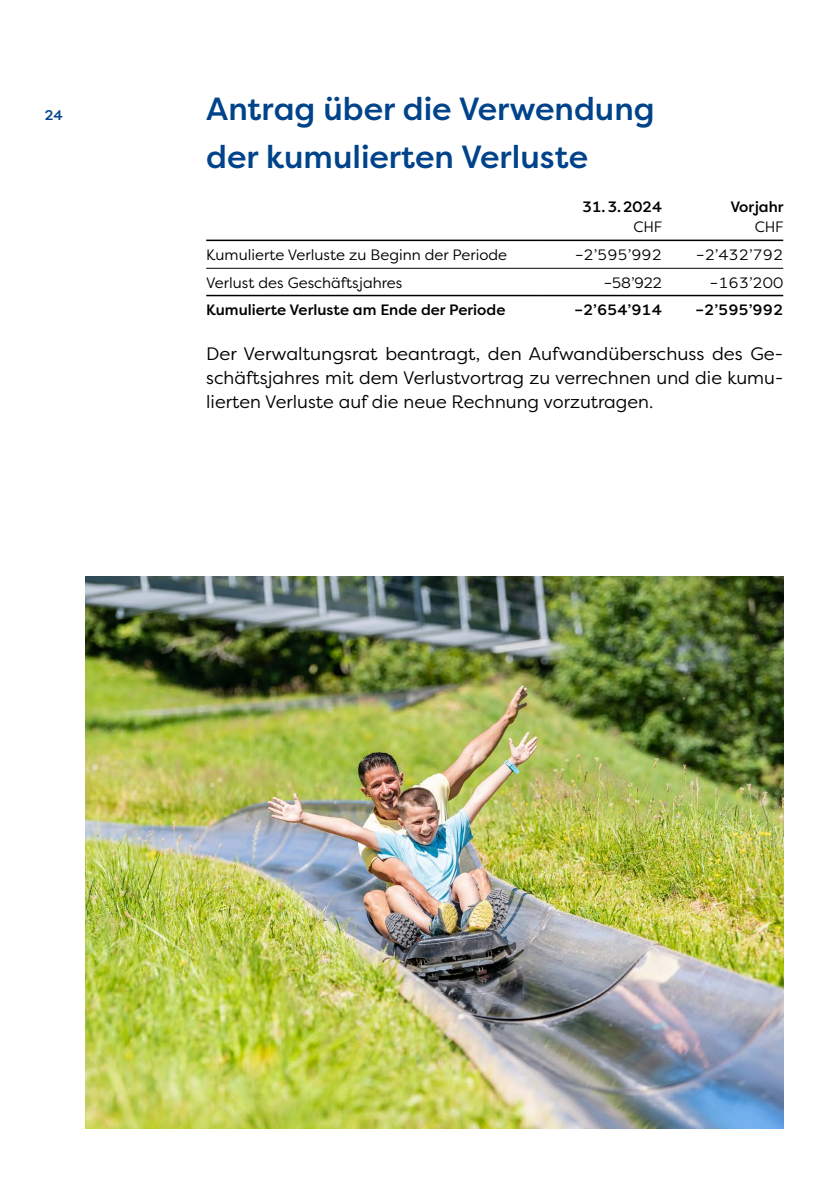
<style>
.page{position:relative;width:840px;height:1191px;background:#fff}
.page>*{position:absolute;margin:0;border:0;box-sizing:border-box;transform-origin:0 0}
.t1{font:500 32px/48px "Filson Pro";color:#00438a}
.t2{font:18px/24px "Filson Pro";color:#000;text-align:justify}
.t3{font:15px "Filson Pro";color:#000}
.t4{font:500 15px "Filson Pro";color:#000}
.t5{font:500 14px "Filson Pro";color:#00438a}
</style>
<div class="page">
<hr style="left:206px;top:240px;width:334px;height:1px;background:#000">
<hr style="left:540px;top:240px;width:121px;height:1px;background:#000">
<hr style="left:661px;top:240px;width:121px;height:1px;background:#000">
<hr style="left:206px;top:295px;width:334px;height:1px;background:#000">
<hr style="left:540px;top:295px;width:121px;height:1px;background:#000">
<hr style="left:661px;top:295px;width:121px;height:1px;background:#000">
<hr style="left:206px;top:268px;width:334px;height:1px;background:#000">
<hr style="left:540px;top:268px;width:121px;height:1px;background:#000">
<hr style="left:661px;top:268px;width:121px;height:1px;background:#000">
<img style="left:85px;top:576px;width:697px;height:552px">
<p class="t5" style="left:45px;top:105px;width:19px">24</p>
<h1 class="t1" style="left:206px;top:84px;width:449px">Antrag über die Verwendung der kumulierten Verluste</h1>
<p class="t4" style="left:581px;top:197px;width:81px">31.3.2024</p>
<p class="t3" style="left:633px;top:217px;width:30px">CHF</p>
<p class="t4" style="left:730px;top:197px;width:55px">Vorjahr</p>
<p class="t3" style="left:754px;top:217px;width:30px">CHF</p>
<p class="t3" style="left:206px;top:244px;width:302px">Kumulierte Verluste zu Beginn der Periode</p>
<p class="t3" style="left:574px;top:244px;width:88px">–2’595’992</p>
<p class="t3" style="left:695px;top:244px;width:88px">–2’432’792</p>
<p class="t3" style="left:206px;top:272px;width:197px">Verlust des Geschäftsjahres</p>
<p class="t3" style="left:603px;top:272px;width:60px">–58’922</p>
<p class="t3" style="left:709px;top:272px;width:75px">–163’200</p>
<p class="t4" style="left:206px;top:299px;width:300px">Kumulierte Verluste am Ende der Periode</p>
<p class="t4" style="left:574px;top:299px;width:89px">–2’654’914</p>
<p class="t4" style="left:695px;top:299px;width:89px">–2’595’992</p>
<p class="t2" style="left:206px;top:341px;width:578px">Der Verwaltungsrat beantragt, den Aufwandüberschuss des Ge&shy;schäftsjahres mit dem Verlustvortrag zu verrechnen und die kumu&shy;lierten Verluste auf die neue Rechnung vorzutragen.</p>
</div>
